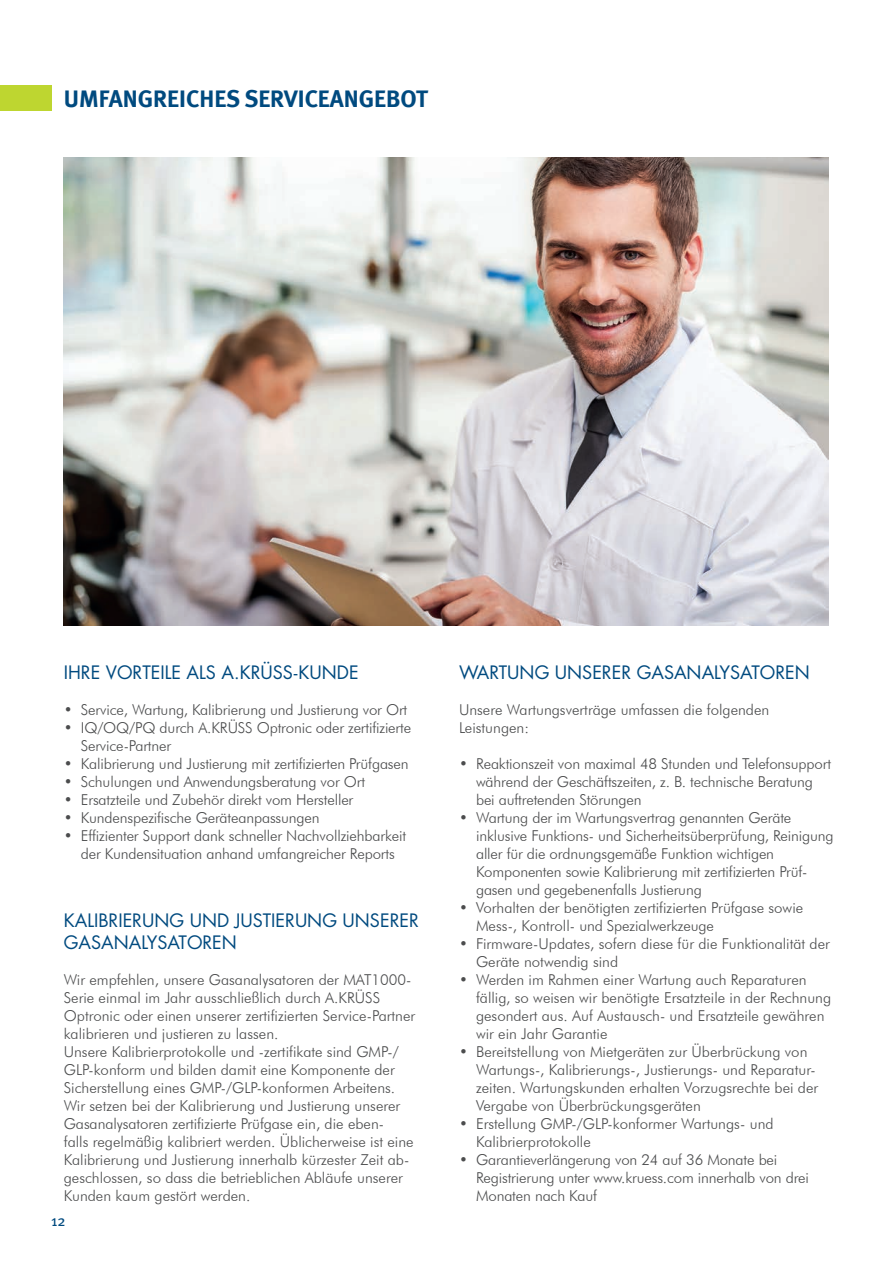
<style>
.page{position:relative;width:893px;height:1263px;background:#fff}
.page>*{position:absolute;margin:0;border:0;box-sizing:border-box;transform-origin:0 0}
.t1{font:24px "Meta Bold LF";color:#004a7f}
.t2{font:18px/21.6px "Futura LT";color:#004a7f}
.t3{font:300 15px/18px "Futura BT";color:#4b4c4d}
.t4{font:15px "Meta";color:#004a7f}
</style>
<div class="page">
<img style="left:64px;top:157px;width:764px;height:468px">
<div style="left:0;top:85px;width:51px;height:26px;background:#bed630"></div>
<h1 class="t1" style="left:64px;top:85px;width:366px">UMFANGREICHES SERVICEANGEBOT</h1>
<p class="t2" style="left:64px;top:662px;width:296px">IHRE VORTEILE ALS A.KRÜSS-KUNDE</p>
<p class="t3" style="left:64px;top:701px;width:345px">• Service, Wartung, Kalibrierung und Justierung vor Ort</p>
<p class="t3" style="left:81px;top:719px;width:332px;text-indent:-17px">• IQ/OQ/PQ durch A.KRÜSS Optronic oder zertifizierte<br>Service-Partner</p>
<p class="t3" style="left:64px;top:755px;width:346px">• Kalibrierung und Justierung mit zertifizierten Prüfgasen</p>
<p class="t3" style="left:64px;top:773px;width:303px">• Schulungen und Anwendungsberatung vor Ort</p>
<p class="t3" style="left:64px;top:791px;width:291px">• Ersatzteile und Zubehör direkt vom Hersteller</p>
<p class="t3" style="left:64px;top:809px;width:257px">• Kundenspezifische Geräteanpassungen</p>
<p class="t3" style="left:64px;top:827px;width:344px;text-align:center">• Effizienter Support dank schneller Nachvollziehbarkeit der Kundensituation anhand umfangreicher Reports</p>
<p class="t2" style="left:64px;top:910px;width:356px">KALIBRIERUNG UND JUSTIERUNG UNSERER<br>GASANALYSATOREN</p>
<p class="t3" style="left:64px;top:971px;width:353px">Wir empfehlen, unsere Gasanalysatoren der MAT1000- Serie einmal im Jahr ausschließlich durch A.KRÜSS Optronic oder einen unserer zertifizierten Service-Partner kalibrieren und justieren zu lassen.<br>Unsere Kalibrierprotokolle und -zertifikate sind GMP-/ GLP-konform und bilden damit eine Komponente der Sicherstellung eines GMP-/GLP-konformen Arbeitens.<br>Wir setzen bei der Kalibrierung und Justierung unserer Gasanalysatoren zertifizierte Prüfgase ein, die eben-<br>falls regelmäßig kalibriert werden. Üblicherweise ist eine Kalibrierung und Justierung innerhalb kürzester Zeit ab&shy;geschlossen, so dass die betrieblichen Abläufe unserer Kunden kaum gestört werden.</p>
<p class="t4" style="left:51px;top:1212px;width:16px">12</p>
<p class="t2" style="left:459px;top:662px;width:352px">WARTUNG UNSERER GASANALYSATOREN</p>
<p class="t3" style="left:459px;top:701px;width:312px">Unsere Wartungsverträge umfassen die folgenden<br>Leistungen:</p>
<p class="t3" style="left:476px;top:755px;width:356px;text-indent:-17px">• Reaktionszeit von maximal 48 Stunden und Telefonsupport während der Geschäftszeiten, z. B. technische Beratung bei auftretenden Störungen</p>
<p class="t3" style="left:476px;top:809px;width:359px;text-indent:-17px">• Wartung der im Wartungsvertrag genannten Geräte inklusive Funktions- und Sicherheitsüberprüfung, Reinigung aller für die ordnungsgemäße Funktion wichtigen Komponenten sowie Kalibrierung mit zertifizierten Prüf&shy;gasen und gegebenenfalls Justierung</p>
<p class="t3" style="left:476px;top:899px;width:329px;text-indent:-17px">• Vorhalten der benötigten zertifizierten Prüfgase sowie<br>Mess-, Kontroll- und Spezialwerkzeuge</p>
<p class="t3" style="left:476px;top:935px;width:355px;text-indent:-17px">• Firmware-Updates, sofern diese für die Funktionalität der<br>Geräte notwendig sind</p>
<p class="t3" style="left:476px;top:971px;width:357px;text-indent:-17px">• Werden im Rahmen einer Wartung auch Reparaturen fällig, so weisen wir benötigte Ersatzteile in der Rechnung gesondert aus. Auf Austausch- und Ersatzteile gewähren wir ein Jahr Garantie</p>
<p class="t3" style="left:476px;top:1043px;width:344px;text-indent:-17px">• Bereitstellung von Mietgeräten zur Überbrückung von Wartungs-, Kalibrierungs-, Justierungs- und Reparatur&shy;zeiten. Wartungskunden erhalten Vorzugsrechte bei der Vergabe von Überbrückungsgeräten</p>
<p class="t3" style="left:476px;top:1115px;width:299px;text-indent:-17px">• Erstellung GMP-/GLP-konformer Wartungs- und<br>Kalibrier protokolle</p>
<p class="t3" style="left:476px;top:1151px;width:334px;text-indent:-17px">• Garantieverlängerung von 24 auf 36 Monate bei<br>Registrierung unter www.kruess.com innerhalb von drei<br>Monaten nach Kauf</p>
</div>
